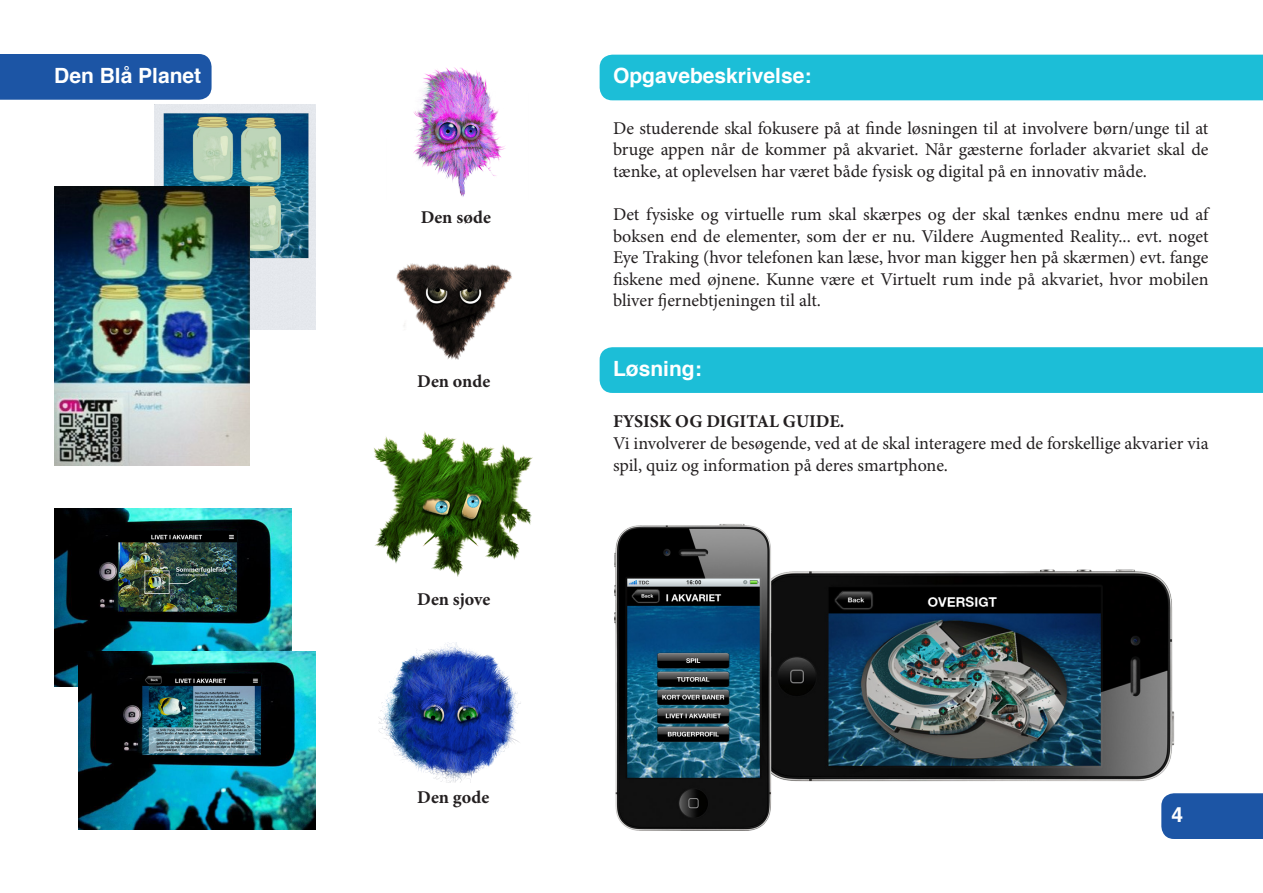
<style>
.page{position:relative;width:1263px;height:893px;background:#fff}
.page>*{position:absolute;margin:0;border:0;box-sizing:border-box;transform-origin:0 0}
.t1{font:700 21px "Helvetica";color:#fff}
.t2{font:18px/21.6px "Minion Pro";color:#231f20;text-align:justify}
.t3{font:700 18px "Minion Pro";color:#231f20}
</style>
<div class="page">
<img style="left:154px;top:104px;width:162px;height:225px">
<div style="left:0;top:54px;width:212px;height:46px;background:#1c55a5"></div>
<img style="left:54px;top:508px;width:238px;height:178px">
<img style="left:78px;top:651px;width:238px;height:178px">
<img style="left:54px;top:186px;width:196px;height:279px">
<div style="left:600px;top:55px;width:663px;height:45px;background:#1cbed7"></div>
<div style="left:600px;top:347px;width:663px;height:46px;background:#1cbed7"></div>
<img style="left:797px;top:569px;width:378px;height:213px">
<img style="left:396px;top:263px;width:116px;height:97px">
<img style="left:378px;top:642px;width:143px;height:140px">
<img style="left:374px;top:431px;width:159px;height:146px">
<img style="left:413px;top:67px;width:92px;height:130px">
<img style="left:614px;top:524px;width:183px;height:307px">
<div style="left:1161px;top:793px;width:102px;height:46px;background:#1c55a5"></div>
<p class="t1" style="left:54px;top:58px;width:149px">Den Blå Planet</p>
<p class="t1" style="left:613px;top:59px;width:200px">Opgavebeskrivelse:</p>
<p class="t2" style="left:613px;top:117px;width:597px">De studerende skal fokusere på at finde løsningen til at involvere børn/unge til at bruge appen når de kommer på akvariet. Når gæsterne forlader akvariet skal de tænke, at oplevelsen har været både fysisk og digital på en innovativ måde.</p>
<p class="t2" style="left:613px;top:204px;width:597px">Det fysiske og virtuelle rum skal skærpes og der skal tænkes endnu mere ud af boksen end de elementer, som der er nu. Vildere Augmented Reality... evt. noget Eye Traking (hvor telefonen kan læse, hvor man kigger hen på skærmen) evt. fange fiskene med øjnene. Kunne være et Virtuelt rum inde på akvariet, hvor mobilen bliver fjernebtjeningen til alt.</p>
<p class="t3" style="left:421px;top:204px;width:72px">Den søde</p>
<p class="t3" style="left:417px;top:368px;width:74px">Den onde</p>
<p class="t3" style="left:417px;top:586px;width:75px">Den sjove</p>
<p class="t3" style="left:417px;top:785px;width:73px">Den gode</p>
<p class="t1" style="left:613px;top:351px;width:90px">Løsning:</p>
<p class="t3" style="left:613px;top:409px;width:233px">FYSISK OG DIGITAL GUIDE.</p>
<p class="t2" style="left:613px;top:432px;width:597px">Vi involverer de besøgende, ved at de skal interagere med de forskellige akvarier via spil, quiz og information på deres smartphone.</p>
<p class="t1" style="left:1171px;top:797px;width:13px">4</p>
</div>
